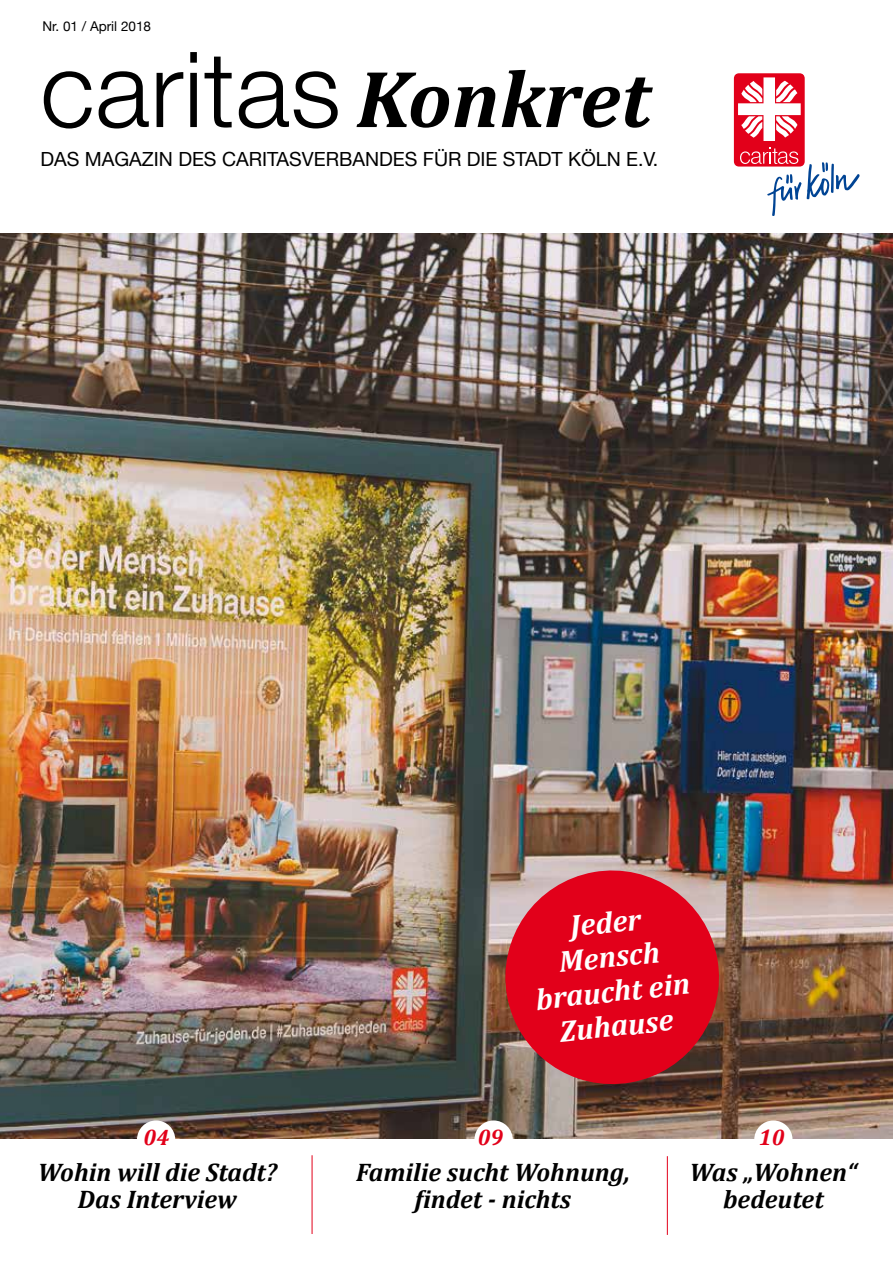
<style>
.page{position:relative;width:893px;height:1263px;background:#fff}
.page>*{position:absolute;margin:0;border:0;box-sizing:border-box;transform-origin:0 0}
.t1{font:300 105px "Helvetica Neue";letter-spacing:.005em;color:#000}
.t2{font:italic 700 30px/34.5px "Cambria";color:#fff;text-align:center}
.t3{font:italic 700 25.5px/27px "Cambria";color:#000;text-align:center}
.t4{font:italic 700 22.5px "Cambria";color:#e2001a}
.t5{font:19.5px "Helvetica Neue";color:#000}
.t6{font:13.5px "Helvetica Neue";color:#000}
.s1{font-family:"Cambria";font-weight:700;font-style:italic;font-size:81.75px}
</style>
<div class="page">
<img style="left:0;top:234px;width:893px;height:904px">
<div style="left:734px;top:73px;width:71px;height:94px;background:#e2001a;border-radius:5px"></div>
<svg style="left:738px;top:77px;width:63px;height:64px"></svg>
<svg style="left:740px;top:147px;width:120px;height:69px"></svg>
<hr style="left:312px;top:1155px;width:1px;height:79px;background:#e2001a">
<hr style="left:667px;top:1156px;width:1px;height:79px;background:#e2001a">
<div style="left:137px;top:1120px;width:38px;height:39px;background:#fff;border-radius:50%"></div>
<div style="left:474px;top:1120px;width:39px;height:39px;background:#fff;border-radius:50%"></div>
<div style="left:754px;top:1120px;width:38px;height:39px;background:#fff;border-radius:50%"></div>
<svg style="left:497px;top:862px;width:230px;height:231px;background:#c72836"></svg>
<p class="t6" style="left:43px;top:16px;width:110px">Nr. 01 / April 2018</p>
<h1 class="t1" style="left:40px;top:5px;width:612px">caritas <span class="s1">Konkret</span></h1>
<p class="t5" style="left:40px;top:145px;width:619px">DAS MAGAZIN DES CARITASVERBANDES FÜR DIE STADT KÖLN E.V.</p>
<p class="t2" style="left:527px;top:912px;width:156px;rotate:-6deg">Jeder<br>Mensch braucht ein<br>Zuhause</p>
<p class="t4" style="left:144px;top:1121px;width:27px">04</p>
<p class="t4" style="left:478px;top:1121px;width:27px">09</p>
<p class="t4" style="left:759px;top:1121px;width:27px">10</p>
<p class="t3" style="left:38px;top:1158px;width:241px">Wohin will die Stadt?<br>Das Interview</p>
<p class="t3" style="left:356px;top:1158px;width:275px">Familie sucht Wohnung, findet - nichts</p>
<p class="t3" style="left:690px;top:1158px;width:169px">Was „Wohnen“ bedeutet</p>
</div>
